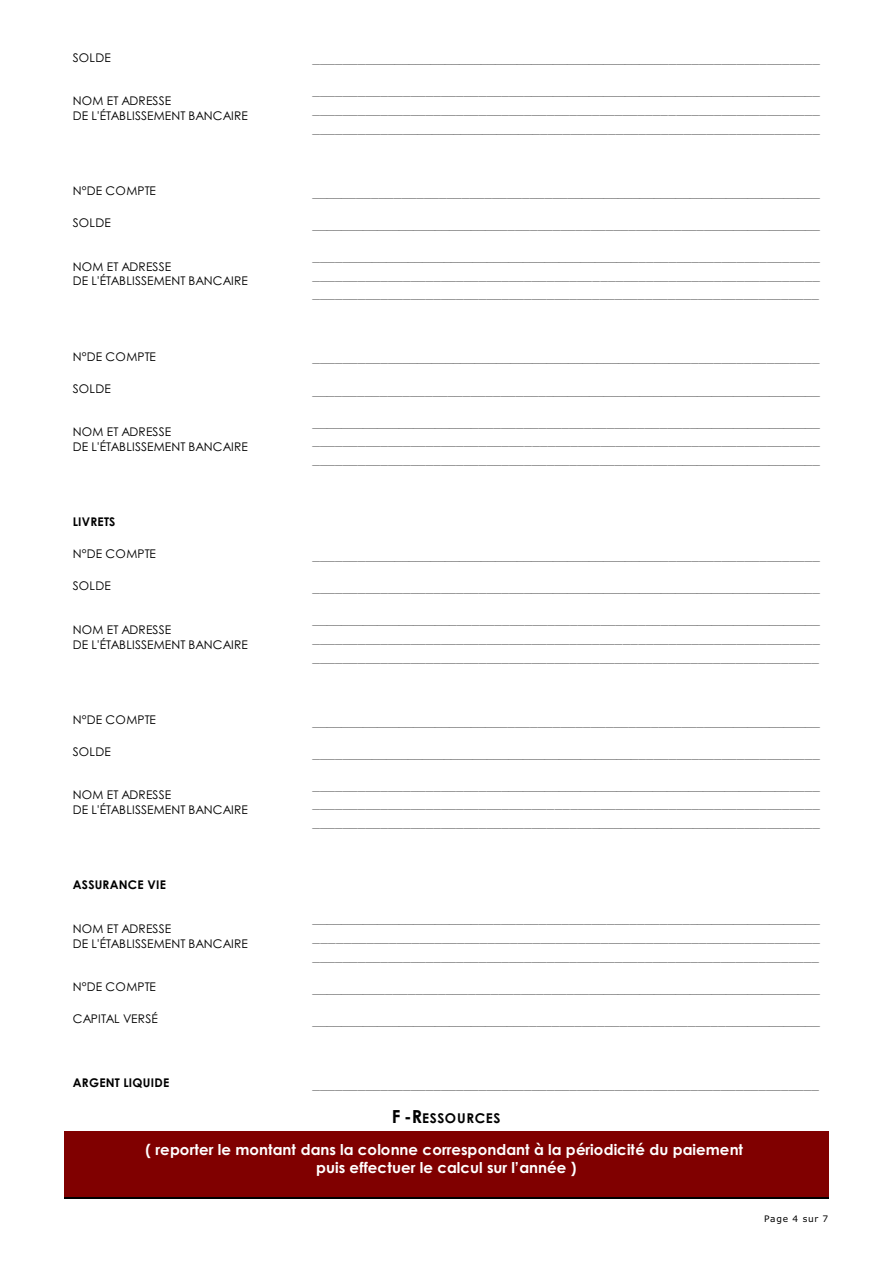
<style>
.page{position:relative;width:894px;height:1263px;background:#fff}
.page>*{position:absolute;margin:0;border:0;box-sizing:border-box;transform-origin:0 0}
.t1{font:15px/18.8px "Century Gothic";color:#808080;text-align:justify}
.t2{font:700 15px/18px "Century Gothic";letter-spacing:.005em;color:#fff;text-align:center}
.t3{font:700 13.5px "Century Gothic";letter-spacing:.04em;color:#000}
.t4{font:12px/14.7px "Century Gothic";letter-spacing:.01em;color:#000}
.t5{font:700 12px "Century Gothic";letter-spacing:.025em;color:#000}
.t6{font:9px "Verdana";letter-spacing:.08em;color:#000}
.s1{font-size:18px}
</style>
<div class="page">
<div style="left:64px;top:1131px;width:765px;height:68px;background:#800000"></div>
<hr style="left:64px;top:1198px;width:765px;height:1px;background:#000">
<p class="t4" style="left:73px;top:51px;width:40px">SOLDE</p>
<p class="t1" style="left:312px;top:50px;width:509px">_____________________________________________________________________</p>
<p class="t4" style="left:73px;top:94px;width:177px">NOM ET ADRESSE<br>DE L'ÉTABLISSEMENT BANCAIRE</p>
<p class="t1" style="left:312px;top:82px;width:509px">_____________________________________________________________________ ___________________________________________________________________ ____________________________________________________________________</p>
<p class="t4" style="left:73px;top:184px;width:85px">N°DE COMPTE</p>
<p class="t4" style="left:73px;top:216px;width:40px">SOLDE</p>
<p class="t1" style="left:312px;top:183px;width:509px">_____________________________________________________________________</p>
<p class="t1" style="left:312px;top:215px;width:509px">_____________________________________________________________________</p>
<p class="t4" style="left:73px;top:260px;width:177px">NOM ET ADRESSE<br>DE L'ÉTABLISSEMENT BANCAIRE</p>
<p class="t1" style="left:312px;top:248px;width:509px">_____________________________________________________________________ ___________________________________________________________________ ___________________________________________________________________</p>
<p class="t4" style="left:73px;top:350px;width:85px">N°DE COMPTE</p>
<p class="t4" style="left:73px;top:382px;width:40px">SOLDE</p>
<p class="t1" style="left:312px;top:349px;width:509px">_____________________________________________________________________</p>
<p class="t1" style="left:312px;top:381px;width:509px">_____________________________________________________________________</p>
<p class="t4" style="left:73px;top:426px;width:177px">NOM ET ADRESSE<br>DE L'ÉTABLISSEMENT BANCAIRE</p>
<p class="t1" style="left:312px;top:413px;width:509px">_____________________________________________________________________ ___________________________________________________________________ ____________________________________________________________________</p>
<p class="t5" style="left:73px;top:517px;width:44px">LIVRETS</p>
<p class="t4" style="left:73px;top:548px;width:85px">N°DE COMPTE</p>
<p class="t4" style="left:73px;top:580px;width:40px">SOLDE</p>
<p class="t1" style="left:312px;top:547px;width:509px">_____________________________________________________________________</p>
<p class="t1" style="left:312px;top:579px;width:509px">_____________________________________________________________________</p>
<p class="t4" style="left:73px;top:623px;width:177px">NOM ET ADRESSE<br>DE L'ÉTABLISSEMENT BANCAIRE</p>
<p class="t1" style="left:312px;top:611px;width:509px">_____________________________________________________________________ ___________________________________________________________________ ___________________________________________________________________</p>
<p class="t4" style="left:73px;top:713px;width:85px">N°DE COMPTE</p>
<p class="t4" style="left:73px;top:745px;width:40px">SOLDE</p>
<p class="t1" style="left:312px;top:712px;width:509px">_____________________________________________________________________</p>
<p class="t1" style="left:312px;top:744px;width:509px">_____________________________________________________________________</p>
<p class="t4" style="left:73px;top:789px;width:177px">NOM ET ADRESSE<br>DE L'ÉTABLISSEMENT BANCAIRE</p>
<p class="t1" style="left:312px;top:776px;width:509px">_____________________________________________________________________ ___________________________________________________________________ ____________________________________________________________________</p>
<p class="t5" style="left:73px;top:880px;width:95px">ASSURANCE VIE</p>
<p class="t4" style="left:73px;top:922px;width:177px">NOM ET ADRESSE<br>DE L'ÉTABLISSEMENT BANCAIRE</p>
<p class="t1" style="left:312px;top:910px;width:509px">_____________________________________________________________________ ___________________________________________________________________ ___________________________________________________________________</p>
<p class="t4" style="left:73px;top:980px;width:85px">N°DE COMPTE</p>
<p class="t1" style="left:312px;top:979px;width:509px">_____________________________________________________________________</p>
<p class="t4" style="left:73px;top:1012px;width:87px">CAPITAL VERSÉ</p>
<p class="t1" style="left:312px;top:1011px;width:509px">_____________________________________________________________________</p>
<p class="t5" style="left:73px;top:1078px;width:98px">ARGENT LIQUIDE</p>
<p class="t1" style="left:312px;top:1075px;width:508px">___________________________________________________________________</p>
<p class="t3" style="left:392px;top:1113px;width:110px"><span class="s1">F -R</span>ESSOURCES</p>
<p class="t2" style="left:145px;top:1142px;width:599px">( reporter le montant dans la colonne correspondant à la périodicité du paiement puis effectuer le calcul sur l’année )</p>
<p class="t6" style="left:764px;top:1216px;width:66px">Page 4 sur 7</p>
</div>
